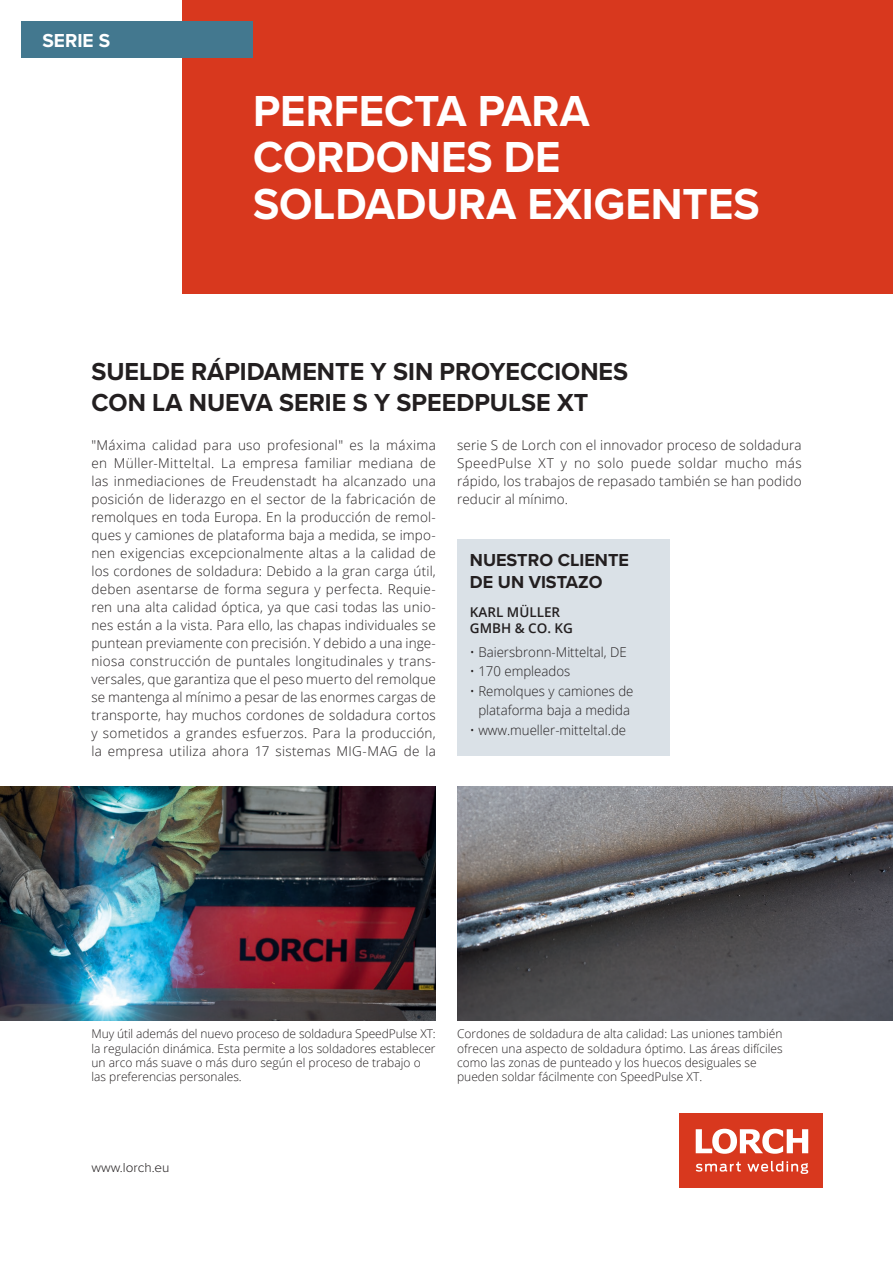
<style>
.page{position:relative;width:893px;height:1263px;background:#fff}
.page>*{position:absolute;margin:0;border:0;box-sizing:border-box;transform-origin:0 0}
.t1{font:700 45px/46.7px "Proxima Nova";color:#fff}
.t2{font:700 25.5px/30.6px "Proxima Nova";color:#231f20}
.t3{font:700 19.5px "Proxima Nova";color:#fff}
.t4{font:700 18px/21.6px "Proxima Nova";color:#231f20}
.t5{font:300 13.5px/18px "Open Sans";color:#231f20;text-align:justify}
.t6{font:600 13.5px/16.2px "Open Sans";color:#231f20}
.t7{font:300 13.5px "Proxima Nova";color:#231f20}
.t8{font:300 12px/14.4px "Open Sans";color:#231f20}
</style>
<div class="page">
<div style="left:680px;top:1113px;width:143px;height:74px;background:#d8381e"></div>
<svg style="left:696px;top:1129px;width:112px;height:25px"></svg>
<svg style="left:696px;top:1161px;width:112px;height:13px"></svg>
<img style="left:0;top:787px;width:436px;height:233px">
<img style="left:457px;top:787px;width:436px;height:233px">
<div style="left:183px;top:0;width:710px;height:293px;background:#d8381e"></div>
<div style="left:457px;top:539px;width:213px;height:217px;background:#dae1e7"></div>
<div style="left:21px;top:21px;width:232px;height:36px;background:#43788f"></div>
<h3 class="t3" style="left:43px;top:26px;width:67px">SERIE S</h3>
<h1 class="t1" style="left:253px;top:86px;width:503px">PERFECTA PARA<br>CORDONES DE<br>SOLDADURA EXIGENTES</h1>
<h2 class="t2" style="left:91px;top:356px;width:535px">SUELDE RÁPIDAMENTE Y SIN PROYECCIONES<br>CON LA NUEVA SERIE S Y SPEEDPULSE XT</h2>
<p class="t5" style="left:91px;top:436px;width:346px">"Máxima calidad para uso profesional" es la máxima en Müller-Mitteltal. La empresa familiar mediana de las inmediaciones de Freudenstadt ha alcanzado una posición de liderazgo en el sector de la fabricación de remolques en toda Europa. En la producción de remol&shy;ques y camiones de plataforma baja a medida, se impo&shy;nen exigencias excepcionalmente altas a la calidad de los cordones de soldadura: Debido a la gran carga útil, deben asentarse de forma segura y perfecta. Requie&shy;ren una alta calidad óptica, ya que casi todas las unio&shy;nes están a la vista. Para ello, las chapas individuales se puntean previamente con precisión. Y debido a una inge&shy;niosa construcción de puntales longitudinales y trans&shy;versales, que garantiza que el peso muerto del remolque se mantenga al mínimo a pesar de las enormes cargas de transporte, hay muchos cordones de soldadura cortos y sometidos a grandes esfuerzos. Para la producción, la empresa utiliza ahora 17 sistemas MIG-MAG de la</p>
<p class="t5" style="left:457px;top:436px;width:346px">serie S de Lorch con el innovador proceso de soldadura SpeedPulse XT y no solo puede soldar mucho más rápido, los trabajos de repasado también se han podido reducir al mínimo.</p>
<h3 class="t4" style="left:470px;top:549px;width:133px;text-indent:88px">CLIENTE<br>DE UN VISTAZO</h3>
<p class="t6" style="left:470px;top:604px;width:105px">KARL MÜLLER<br>GM BH &amp; CO. KG</p>
<p class="t5" style="left:470px;top:642px;width:158px">• Baiersbronn-Mitteltal, DE</p>
<p class="t5" style="left:470px;top:662px;width:102px">• 170 empleados</p>
<p class="t5" style="left:470px;top:681px;width:165px;line-height:19.5px;text-align:center">• Remolques y camiones de plataforma baja a medida</p>
<p class="t5" style="left:470px;top:720px;width:158px">• www.mueller-mitteltal.de</p>
<h3 class="t4" style="left:470px;top:549px;width:13px">NUE</h3>
<h3 class="t4" style="left:507px;top:549px;width:24px">STRO</h3>
<p class="t8" style="left:91px;top:1026px;width:346px">Muy útil además del nuevo proceso de soldadura SpeedPulse XT: la regulación dinámica. Esta permite a los soldadores establecer un arco más suave o más duro según el proceso de trabajo o las preferencias personales.</p>
<p class="t8" style="left:457px;top:1026px;width:327px">Cordones de soldadura de alta calidad: Las uniones también ofrecen una aspecto de soldadura óptimo. Las áreas difíciles como las zonas de punteado y los huecos desiguales se pueden soldar fácilmente con SpeedPulse XT.</p>
<p class="t7" style="left:91px;top:1157px;width:80px">www.lorch.eu</p>
</div>
